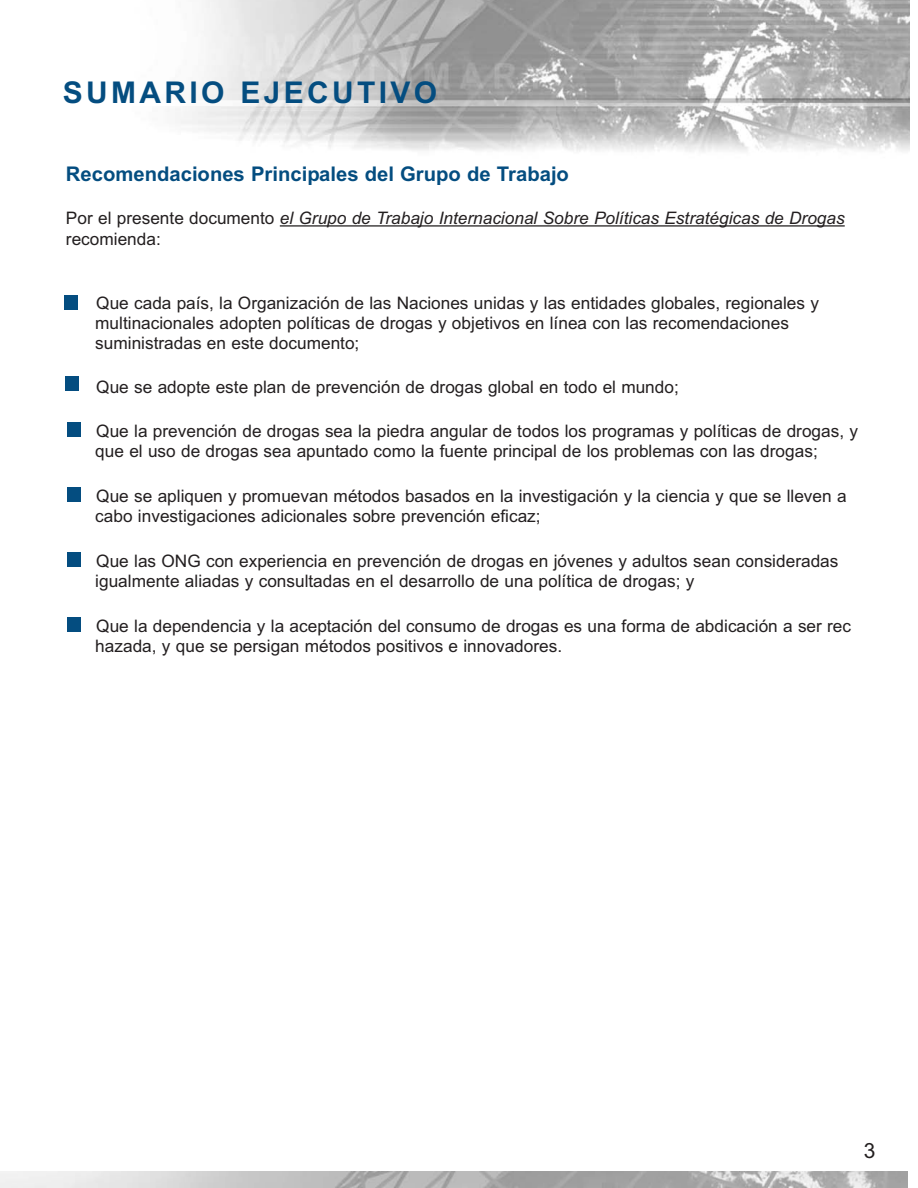
<style>
.page{position:relative;width:918px;height:1188px;background:#fff}
.page>*{position:absolute;margin:0;border:0;box-sizing:border-box;transform-origin:0 0}
.t1{font:700 30px "Arial";letter-spacing:.11em;color:#044d80}
.t2{font:21px "Arial";color:#231f20}
.t3{font:700 20.25px "Arial";color:#044d80}
.t4{font:17.25px/19.6px "Arial";color:#231f20}
.t5{font:italic 17.25px/20.7px "Arial";color:#231f20}
.s1{font-style:normal}
</style>
<div class="page">
<img style="left:1px;top:1171px;width:906px;height:17px">
<img style="left:175px;top:0;width:735px;height:152px">
<hr style="left:280px;top:225px;width:565px;height:2px;background:#231f20">
<div style="left:67px;top:617px;width:14px;height:15px;background:#044d80"></div>
<div style="left:67px;top:552px;width:14px;height:15px;background:#044d80"></div>
<div style="left:67px;top:487px;width:14px;height:15px;background:#044d80"></div>
<div style="left:67px;top:422px;width:14px;height:15px;background:#044d80"></div>
<div style="left:64px;top:296px;width:14px;height:14px;background:#044d80"></div>
<div style="left:65px;top:376px;width:14px;height:16px;background:#044d80"></div>
<h1 class="t1" style="left:63px;top:75px;width:376px">SUMARIO EJECUTIVO</h1>
<p class="t3" style="left:66px;top:162px;width:505px">Recomendaciones Principales del Grupo de Trabajo</p>
<p class="t5" style="left:66px;top:208px;width:780px"><span class="s1">Por el presente documento</span> el Grupo de Trabajo Internacional Sobre Políticas Estratégicas de Drogas <span class="s1">recomienda:</span></p>
<p class="t4" style="left:95px;top:293px;width:725px;line-height:20.1px">Que cada país, la Organización de las Naciones unidas y las entidades globales, regionales y multinacionales adopten políticas de drogas y objetivos en línea con las recomendaciones suministradas en este documento;</p>
<p class="t4" style="left:96px;top:377px;width:584px">Que se adopte este plan de prevención de drogas global en todo el mundo;</p>
<p class="t4" style="left:95px;top:422px;width:764px">Que la prevención de drogas sea la piedra angular de todos los programas y políticas de drogas, y que el uso de drogas sea apuntado como la fuente principal de los problemas con las drogas;</p>
<p class="t4" style="left:95px;top:487px;width:753px">Que se apliquen y promuevan métodos basados en la investigación y la ciencia y que se lleven a cabo investigaciones adicionales sobre prevención eficaz;</p>
<p class="t4" style="left:95px;top:552px;width:745px">Que las ONG con experiencia en prevención de drogas en jóvenes y adultos sean consideradas igualmente aliadas y consultadas en el desarrollo de una política de drogas; y</p>
<p class="t4" style="left:95px;top:617px;width:757px">Que la dependencia y la aceptación del consumo de drogas es una forma de abdicación a ser rec hazada, y que se persigan métodos positivos e innovadores.</p>
<p class="t2" style="left:864px;top:1138px;width:13px">3</p>
</div>
